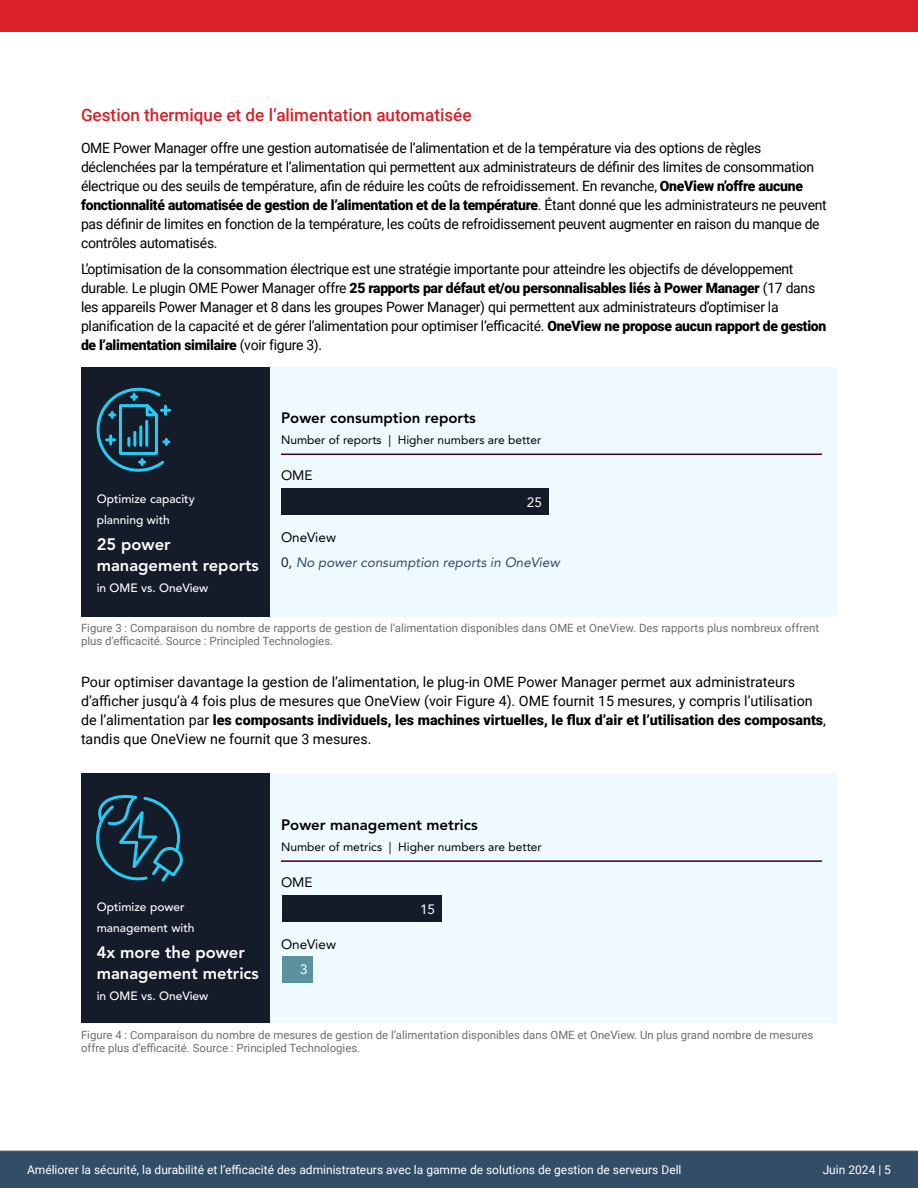
<style>
.page{position:relative;width:918px;height:1188px;background:#fff}
.page>*{position:absolute;margin:0;border:0;box-sizing:border-box;transform-origin:0 0}
.t1{font:500 17.1px "Roboto";color:#d2232a}
.t2{font:800 16.5px/21px "Avenir LT Pro";color:#fff}
.t3{font:800 15px "Avenir LT Pro";color:#000}
.t4{font:14.25px/18.9px "Roboto";letter-spacing:-.02em;color:#000}
.t5{font:14.25px/18.9px "Roboto";color:#000}
.t6{font:13.65px "Avenir LT Pro";color:#000}
.t7{font:italic 13.5px "Avenir LT Pro";color:#334d66}
.t8{font:13.5px "Avenir LT Pro";color:#fff}
.t9{font:12px "Roboto";color:#fff}
.t10{font:500 12px/21px "Avenir LT Pro";color:#fff}
.t11{font:12px "Avenir LT Pro";color:#000}
.t12{font:11.4px/13px "Roboto";color:#6d6e71}
.s1{font-weight:900}
.s2{font-style:normal;color:#141b29}
</style>
<div class="page">
<div style="left:81px;top:367px;width:756px;height:249px;background:#eefaff"></div>
<hr style="left:281px;top:454px;width:541px;height:1px;background:#410025">
<div style="left:81px;top:367px;width:188px;height:249px;background:#141b29"></div>
<div style="left:281px;top:488px;width:268px;height:27px;background:#141b29"></div>
<svg style="left:96px;top:387px;width:74px;height:85px"></svg>
<div style="left:81px;top:773px;width:756px;height:250px;background:#eefaff"></div>
<div style="left:282px;top:895px;width:160px;height:27px;background:#141b29"></div>
<div style="left:282px;top:956px;width:30px;height:27px;background:#5b929f"></div>
<hr style="left:281px;top:860px;width:541px;height:2px;background:#410025">
<div style="left:81px;top:773px;width:188px;height:250px;background:#141b29"></div>
<svg style="left:96px;top:794px;width:87px;height:88px"></svg>
<div style="left:0;top:1151px;width:756px;height:37px;background:#334d66"></div>
<div style="left:756px;top:1151px;width:162px;height:37px;background:#334d66"></div>
<hr style="left:0;top:1151px;width:918px;height:1px;background:#616264">
<div style="left:0;top:0;width:918px;height:32px;background:#da2128"></div>
<p class="t1" style="left:81px;top:103px;width:392px">Gestion thermique et de l’alimentation automatisée</p>
<p class="t4" style="left:81px;top:138px;width:747px">OME Power Manager offre une gestion automatisée de l’alimentation et de la température via des options de règles déclenchées par la température et l’alimentation qui permettent aux administrateurs de définir des limites de consommation électrique ou des seuils de température, afin de réduire les coûts de refroidissement. En revanche, <span class="s1">OneView n’offre aucune fonctionnalité automatisée de gestion de l’alimentation et de la température</span>. Étant donné que les administrateurs ne peuvent pas définir de limites en fonction de la température, les coûts de refroidissement peuvent augmenter en raison du manque de contrôles automatisés.</p>
<p class="t4" style="left:81px;top:259px;width:747px">L’optimisation de la consommation électrique est une stratégie importante pour atteindre les objectifs de développement durable. Le plugin OME Power Manager offre <span class="s1">25 rapports par défaut et/ou personnalisables liés à Power Manager</span> (17 dans les appareils Power Manager et 8 dans les groupes Power Manager) qui permettent aux administrateurs d’optimiser la planification de la capacité et de gérer l’alimentation pour optimiser l’efficacité. <span class="s1">OneView ne propose aucun rapport de gestion de l’alimentation similaire</span> (voir figure 3).</p>
<p class="t3" style="left:281px;top:409px;width:196px">Power consumption reports</p>
<p class="t11" style="left:281px;top:432px;width:262px">Number of reports | Higher numbers are better</p>
<p class="t10" style="left:97px;top:489px;width:99px">Optimize capacity planning with</p>
<p class="t2" style="left:97px;top:533px;width:164px">25 power management reports</p>
<p class="t10" style="left:97px;top:577px;width:113px">in OME vs. OneView</p>
<p class="t6" style="left:281px;top:467px;width:33px">OME</p>
<p class="t6" style="left:281px;top:529px;width:57px">OneView</p>
<p class="t8" style="left:527px;top:494px;width:17px">25</p>
<p class="t7" style="left:281px;top:555px;width:280px"><span class="s2">0,</span> No power consumption reports in OneView</p>
<p class="t12" style="left:81px;top:621px;width:740px">Figure 3 : Comparaison du nombre de rapports de gestion de l’alimentation disponibles dans OME et OneView. Des rapports plus nombreux offrent plus d’efficacité. Source : Principled Technologies.</p>
<p class="t5" style="left:81px;top:672px;width:747px">Pour optimiser davantage la gestion de l’alimentation, le plug-in OME Power Manager permet aux administrateurs d’afficher jusqu’à 4 fois plus de mesures que OneView (voir Figure 4). OME fournit 15 mesures, y compris l’utilisation de l’alimentation par <span class="s1">les composants individuels, les machines virtuelles, le flux d’air et l’utilisation des composants</span>, tandis que OneView ne fournit que 3 mesures.</p>
<p class="t3" style="left:281px;top:816px;width:198px">Power management metrics</p>
<p class="t11" style="left:281px;top:839px;width:262px">Number of metrics | Higher numbers are better</p>
<p class="t10" style="left:97px;top:897px;width:99px">Optimize power management with</p>
<p class="t2" style="left:97px;top:942px;width:164px">4x more the power management metrics</p>
<p class="t10" style="left:97px;top:985px;width:113px">in OME vs. OneView</p>
<p class="t6" style="left:281px;top:874px;width:33px">OME</p>
<p class="t6" style="left:281px;top:936px;width:57px">OneView</p>
<p class="t8" style="left:300px;top:961px;width:9px">3</p>
<p class="t8" style="left:420px;top:901px;width:17px">15</p>
<p class="t12" style="left:81px;top:1028px;width:734px">Figure 4 : Comparaison du nombre de mesures de gestion de l’alimentation disponibles dans OME et OneView. Un plus grand nombre de mesures offre plus d’efficacité. Source : Principled Technologies.</p>
<p class="t9" style="left:27px;top:1161px;width:656px">Améliorer la sécurité, la durabilité et l’efficacité des administrateurs avec la gamme de solutions de gestion de serveurs Dell</p>
<p class="t9" style="left:823px;top:1161px;width:70px">Juin 2024 | 5</p>
</div>
